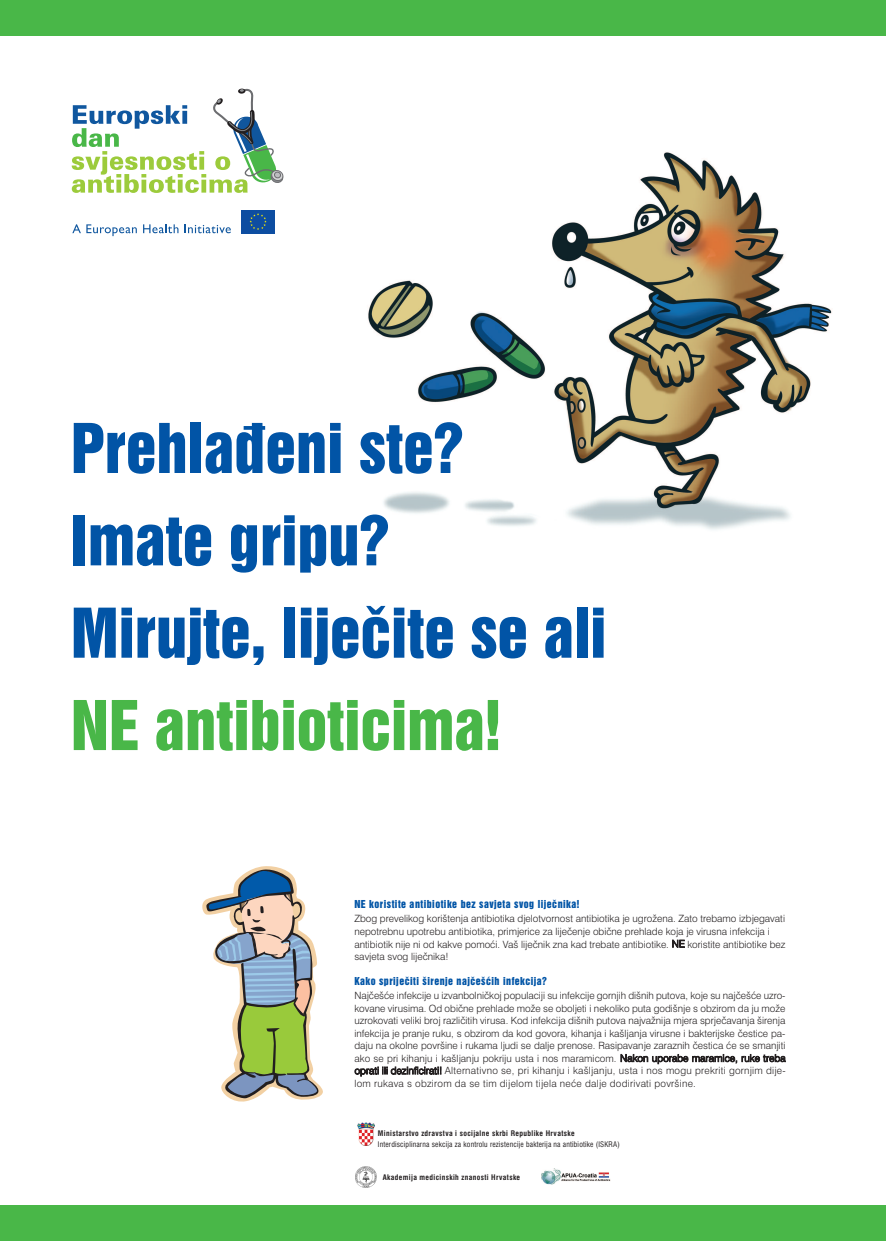
<style>
.page{position:relative;width:886px;height:1241px;background:#fff}
.page>*{position:absolute;margin:0;border:0;box-sizing:border-box;transform-origin:0 0}
.t1{font:62.5px/92.3px "Swiss 921 BT Regular A";color:#0154a6}
.t2{font:62.5px "Swiss 921 BT Regular A";color:#49b748}
.t3{font:300 10px/12.5px "Swiss 721 BT";color:#231f20}
.t4{font:10px "Swiss 921 BT Regular A";letter-spacing:.05em;color:#0154a6}
.t5{font:700 condensed 7.5px "Swiss 721 BT";letter-spacing:.05em;color:#231f20}
.t6{font:condensed 7.5px "Swiss 721 BT";letter-spacing:.025em;color:#231f20}
</style>
<div class="page">
<div style="left:0;top:0;width:886px;height:35px;background:#49b748"></div>
<div style="left:0;top:1205px;width:886px;height:35px;background:#49b748"></div>
<svg style="left:72px;top:88px;width:211px;height:105px"></svg>
<svg style="left:72px;top:224px;width:65px;height:12px"></svg>
<svg style="left:143px;top:224px;width:35px;height:9px"></svg>
<svg style="left:184px;top:224px;width:47px;height:9px"></svg>
<div style="left:241px;top:210px;width:34px;height:23px;background:#0d4da1"></div>
<svg style="left:250px;top:213px;width:17px;height:17px"></svg>
<img style="left:368px;top:152px;width:464px;height:378px">
<svg style="left:202px;top:866px;width:121px;height:236px"></svg>
<img style="left:541px;top:1168px;width:69px;height:16px">
<img style="left:355px;top:1166px;width:21px;height:21px">
<img style="left:357px;top:1122px;width:18px;height:22px">
<h1 class="t1" style="left:71px;top:405px;width:537px">Prehlađeni ste?<br>Imate gripu?<br>Mirujte, liječite se ali</h1>
<h1 class="t2" style="left:71px;top:691px;width:431px">NE antibioticima!</h1>
<p class="t4" style="left:354px;top:898px;width:227px">NE koristite antibiotike bez savjeta svog liječnika!</p>
<p class="t3" style="left:354px;top:912px;width:433px">Zbog prevelikog korištenja antibiotika djelotvornost antibiotika je ugrožena. Zato trebamo izbjegavati nepotrebnu upotrebu antibiotika, primjerice za liječenje obične prehlade koja je virusna infekcija i antibiotik nije ni od kakve pomoći. Vaš liječnik zna kad trebate antibiotike. NE koristite antibiotike bez savjeta svog liječnika!</p>
<p class="t4" style="left:354px;top:975px;width:194px">Kako spriječiti širenje najčešćih infekcija?</p>
<p class="t3" style="left:354px;top:989px;width:433px;text-align:justify">Najčešće infekcije u izvanbolničkoj populaciji su infekcije gornjih dišnih putova, koje su najčešće uzro&shy;kovane virusima. Od obične prehlade može se oboljeti i nekoliko puta godišnje s obzirom da ju može uzrokovati veliki broj različitih virusa. Kod infekcija dišnih putova najvažnija mjera sprječavanja širenja infekcija je pranje ruku, s obzirom da kod govora, kihanja i kašljanja virusne i bakterijske čestice pa&shy;daju na okolne površine i rukama ljudi se dalje prenose. Rasipavanje zaraznih čestica će se smanjiti ako se pri kihanju i kašljanju pokriju usta i nos maramicom. Nakon uporabe maramice, ruke treba oprati ili dezinficirati! Alternativno se, pri kihanju i kašljanju, usta i nos mogu prekriti gornjim dije&shy;lom rukava s obzirom da se tim dijelom tijela neće dalje dodirivati površine.</p>
<p class="t5" style="left:378px;top:1129px;width:198px">Ministarstvo zdravstva i socijalne skrbi Republike Hrvatske</p>
<p class="t6" style="left:378px;top:1139px;width:243px">Interdisciplinarna sekcija za kontrolu rezistencije bakterija na antibiotike (ISKRA)</p>
<p class="t5" style="left:383px;top:1173px;width:139px">Akademija medicinskih znanosti Hrvatske</p>
</div>
